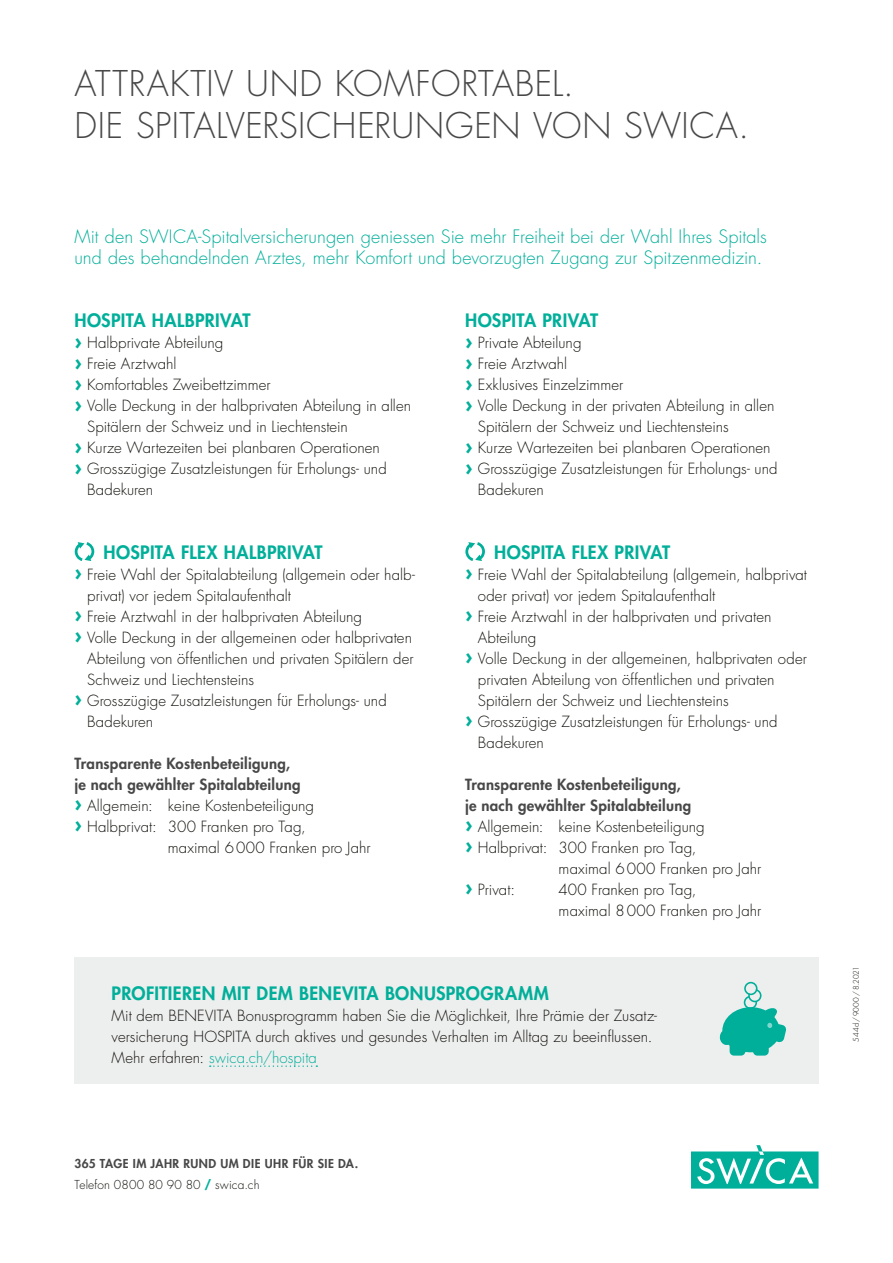
<style>
.page{position:relative;width:893px;height:1263px;background:#fff}
.page>*{position:absolute;margin:0;border:0;box-sizing:border-box;transform-origin:0 0}
.t1{font:300 34.5px/42px "Futura Std";letter-spacing:.015em;color:#474847}
.t2{font:300 18px/21px "Futura Std";letter-spacing:.01em;color:#00af9a}
.t3{font:800 18px "Futura Std";letter-spacing:.02em;color:#00af9a}
.t4{font:300 15px/21px "Futura Std";color:#12120d}
.t5{font:800 15px "Futura Std";letter-spacing:.02em;color:#474847}
.t6{font:800 12px/21px "Futura Std";letter-spacing:.04em;color:#474847}
.t7{font:300 7.5px "Futura Std";letter-spacing:.02em;color:#12120d}
.s1{font-weight:700;font-size:21px;color:#00af9a}
.s2{color:#00af9a}
.s3{font-weight:300;color:#12120d}
.s4{font-weight:700;color:#00af9a}
</style>
<div class="page">
<svg style="left:691px;top:1145px;width:128px;height:43px"></svg>
<div style="left:74px;top:957px;width:745px;height:126px;background:#edeeee"></div>
<svg style="left:210px;top:1065px;width:107px;height:2px"></svg>
<svg style="left:75px;top:542px;width:19px;height:19px"></svg>
<svg style="left:465px;top:542px;width:20px;height:19px"></svg>
<svg style="left:720px;top:981px;width:66px;height:74px"></svg>
<h1 class="t1" style="left:74px;top:64px;width:676px">ATTRAKTIV UND KOMFORTABEL.<br>DIE SPITALVERSICHERUNGEN VON SWICA.</h1>
<p class="t2" style="left:74px;top:227px;width:694px">Mit den SWICA-Spitalversicherungen geniessen Sie mehr Freiheit bei der Wahl Ihres Spitals und des behandelnden Arztes, mehr Komfort und bevorzugten Zugang zur Spitzenmedizin.</p>
<p class="t3" style="left:74px;top:309px;width:178px">HOSPITA HALBPRIVAT</p>
<p class="t4" style="left:74px;top:333px;width:150px"><span class="s1">›</span> Halbprivate Abteilung</p>
<p class="t4" style="left:74px;top:354px;width:104px"><span class="s1">›</span> Freie Arztwahl</p>
<p class="t4" style="left:74px;top:375px;width:198px"><span class="s1">›</span> Komfortables Zweibettzimmer</p>
<p class="t4" style="left:74px;top:396px;width:338px"><span class="s1">›</span> Volle Deckung in der halbprivaten Abteilung in allen</p>
<p class="t4" style="left:87px;top:417px;width:262px">Spitälern der Schweiz und in Liechtenstein</p>
<p class="t4" style="left:74px;top:438px;width:307px"><span class="s1">›</span> Kurze Wartezeiten bei planbaren Operationen</p>
<p class="t4" style="left:74px;top:459px;width:314px"><span class="s1">›</span> Grosszügige Zusatzleistungen für Erholungs- und</p>
<p class="t4" style="left:87px;top:480px;width:68px">Badekuren</p>
<p class="t3" style="left:104px;top:540px;width:221px">HOSPITA FLEX HALBPRIVAT</p>
<p class="t4" style="left:74px;top:564px;width:342px"><span class="s1">›</span> Freie Wahl der Spitalabteilung (allgemein oder halb-</p>
<p class="t4" style="left:87px;top:585px;width:205px">privat) vor jedem Spitalaufenthalt</p>
<p class="t4" style="left:74px;top:606px;width:289px"><span class="s1">›</span> Freie Arztwahl in der halbprivaten Abteilung</p>
<p class="t4" style="left:74px;top:627px;width:339px"><span class="s1">›</span> Volle Deckung in der allgemeinen oder halbprivaten</p>
<p class="t4" style="left:87px;top:648px;width:328px">Abteilung von öffentlichen und privaten Spitälern der</p>
<p class="t4" style="left:87px;top:669px;width:168px">Schweiz und Liechtensteins</p>
<p class="t4" style="left:74px;top:690px;width:314px"><span class="s1">›</span> Grosszügige Zusatzleistungen für Erholungs- und</p>
<p class="t4" style="left:87px;top:711px;width:68px">Badekuren</p>
<p class="t5" style="left:74px;top:753px;width:217px">Transparente Kostenbeteiligung,</p>
<p class="t5" style="left:74px;top:774px;width:228px">je nach gewählter Spitalabteilung</p>
<p class="t4" style="left:74px;top:795px;width:241px"><span class="s1">›</span> Allgemein: keine Kostenbeteiligung</p>
<p class="t4" style="left:74px;top:816px;width:233px"><span class="s1">›</span> Halbprivat: 300 Franken pro Tag,</p>
<p class="t4" style="left:168px;top:837px;width:204px">maximal 6000 Franken pro Jahr</p>
<p class="t3" style="left:465px;top:309px;width:135px">HOSPITA PRIVAT</p>
<p class="t4" style="left:465px;top:333px;width:118px"><span class="s1">›</span> Private Abteilung</p>
<p class="t4" style="left:465px;top:354px;width:104px"><span class="s1">›</span> Freie Arztwahl</p>
<p class="t4" style="left:465px;top:375px;width:160px"><span class="s1">›</span> Exklusives Einzelzimmer</p>
<p class="t4" style="left:465px;top:396px;width:311px"><span class="s1">›</span> Volle Deckung in der privaten Abteilung in allen</p>
<p class="t4" style="left:478px;top:417px;width:252px">Spitälern der Schweiz und Liechtensteins</p>
<p class="t4" style="left:465px;top:438px;width:307px"><span class="s1">›</span> Kurze Wartezeiten bei planbaren Operationen</p>
<p class="t4" style="left:465px;top:459px;width:314px"><span class="s1">›</span> Grosszügige Zusatzleistungen für Erholungs- und</p>
<p class="t4" style="left:478px;top:480px;width:68px">Badekuren</p>
<p class="t3" style="left:494px;top:540px;width:177px">HOSPITA FLEX PRIVAT</p>
<p class="t4" style="left:465px;top:564px;width:343px"><span class="s1">›</span> Freie Wahl der Spitalabteilung (allgemein, halbprivat</p>
<p class="t4" style="left:478px;top:585px;width:239px">oder privat) vor jedem Spitalaufenthalt</p>
<p class="t4" style="left:465px;top:606px;width:308px"><span class="s1">›</span> Freie Arztwahl in der halbprivaten und privaten</p>
<p class="t4" style="left:478px;top:627px;width:60px">Abteilung</p>
<p class="t4" style="left:465px;top:648px;width:343px"><span class="s1">›</span> Volle Deckung in der allgemeinen, halbprivaten oder</p>
<p class="t4" style="left:478px;top:669px;width:298px">privaten Abteilung von öffentlichen und privaten</p>
<p class="t4" style="left:478px;top:690px;width:252px">Spitälern der Schweiz und Liechtensteins</p>
<p class="t4" style="left:465px;top:711px;width:314px"><span class="s1">›</span> Grosszügige Zusatzleistungen für Erholungs- und</p>
<p class="t4" style="left:478px;top:732px;width:68px">Badekuren</p>
<p class="t5" style="left:465px;top:774px;width:217px">Transparente Kostenbeteiligung,</p>
<p class="t5" style="left:465px;top:795px;width:228px">je nach gewählter Spitalabteilung</p>
<p class="t4" style="left:465px;top:816px;width:241px"><span class="s1">›</span> Allgemein: keine Kostenbeteiligung</p>
<p class="t4" style="left:465px;top:837px;width:233px"><span class="s1">›</span> Halbprivat: 300 Franken pro Tag,</p>
<p class="t4" style="left:559px;top:858px;width:204px">maximal 6000 Franken pro Jahr</p>
<p class="t4" style="left:465px;top:879px;width:52px"><span class="s1">›</span> Privat:</p>
<p class="t4" style="left:559px;top:879px;width:204px">400 Franken pro Tag,<br>maximal 8000 Franken pro Jahr</p>
<p class="t3" style="left:112px;top:981px;width:439px">PROFITIEREN MIT DEM BENEVITA BONUSPROGRAMM</p>
<p class="t4" style="left:112px;top:1005px;width:547px">Mit dem BENEVITA Bonusprogramm haben Sie die Möglichkeit, Ihre Prämie der Zusatz&shy;versicherung HOSPITA durch aktives und gesundes Verhalten im Alltag zu beeinflussen.<br>Mehr erfahren: <span class="s2">swica.ch/hospita</span></p>
<p class="t6" style="left:74px;top:1153px;width:285px">365 TAGE IM JAHR RUND UM DIE UHR FÜR SIE DA.<br><span class="s3">Telefon 0800 80 90 80</span> <span class="s4">/</span> <span class="s3">swica.ch</span></p>
<p class="t7" style="left:852px;top:1041px;width:77px;rotate:-90deg">544d/9000/8.2021</p>
</div>
